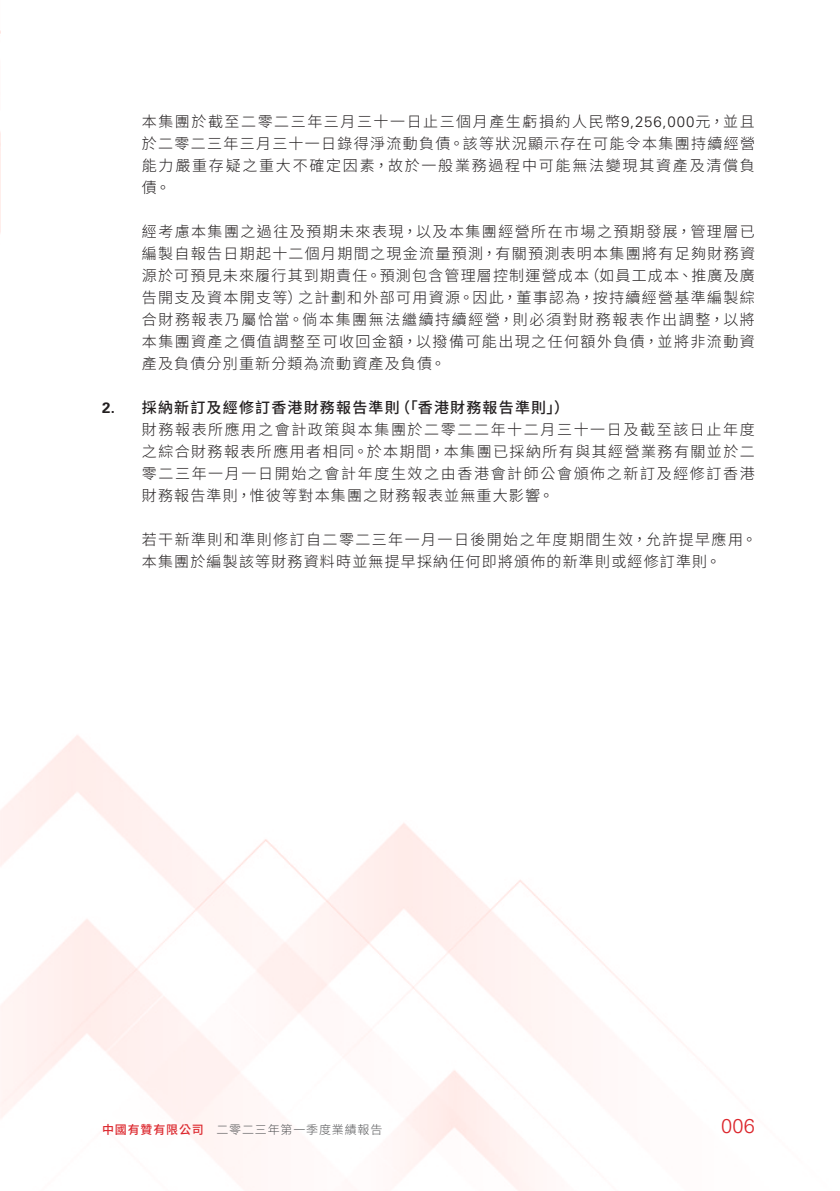
<style>
.page{position:relative;width:840px;height:1191px;background:#fff}
.page>*{position:absolute;margin:0;border:0;box-sizing:border-box;transform-origin:0 0}
.t1{font:300 20px "Univers LT Std";color:#dc272d}
.Notes{font:300 15px/22px "Source Han Sans TC";letter-spacing:.095em;color:#231f20}
.Notes_HD1{font:500 15px "Source Han Sans TC";letter-spacing:.08em;color:#231f20}
.Notes_HD1-2{font:700 15px "Univers LT Std";color:#231f20}
.t2{font:300 12px "Source Han Sans TC";letter-spacing:.07em;color:#57585a}
.t3{font:500 12px "Source Han Sans TC";letter-spacing:.07em;color:#dc272d}
.s1{font-family:"Univers LT Std"}
</style>
<div class="page">
<img style="left:0;top:30px;width:1px;height:203px">
<p class="Notes_HD1-2" style="left:102px;top:399px;width:14px">2.</p>
<p class="Notes" style="left:142px;top:110px;width:614px;text-align:justify">本集團於截至二零二三年三月三十一日止三個月產生虧損約人民幣<span class="s1">9,256,000</span>元，並且於二零二三年三月三十一日錄得淨流動負債。該等狀況顯示存在可能令本集團持續經營能力嚴重存疑之重大不確定因素，故於一般業務過程中可能無法變現其資產及清償負債。</p>
<p class="Notes" style="left:142px;top:220px;width:614px;text-align:right">經考慮本集團之過往及預期未來表現，以及本集團經營所在市場之預期發展，管理層已編製自報告日期起十二個月期間之現金流量預測，有關預測表明本集團將有足夠財務資（如員工成本、推廣及廣</p>
<p class="Notes" style="left:298px;top:264px;width:458px;text-indent:-156px">源於可預見未來履行其到期責任。預測包含管理層控制運營成本<br>之計劃和外部可用資源。因此，董事認為，按持續經營基準編製綜</p>
<p class="Notes" style="left:142px;top:286px;width:614px">告開支及資本開支等）<br>合財務報表乃屬恰當。倘本集團無法繼續持續經營，則必須對財務報表作出調整，以將本集團資產之價值調整至可收回金額，以撥備可能出現之任何額外負債，並將非流動資產及負債分別重新分類為流動資產及負債。</p>
<p class="Notes_HD1" style="left:395px;top:399px;width:175px">（「香港財務報告準則 (「</p>
<p class="Notes_HD1" style="left:142px;top:399px;width:259px">採納新訂及經修訂香港財務報告準則</p>
<p class="Notes" style="left:142px;top:418px;width:614px;text-align:justify">財務報表所應用之會計政策與本集團於二零二二年十二月三十一日及截至該日止年度之綜合財務報表所應用者相同。於本期間，本集團已採納所有與其經營業務有關並於二零二三年一月一日開始之會計年度生效之由香港會計師公會頒佈之新訂及經修訂香港財務報告準則，惟彼等對本集團之財務報表並無重大影響。</p>
<p class="Notes" style="left:142px;top:528px;width:616px">若干新準則和準則修訂自二零二三年一月一日後開始之年度期間生效，允許提早應用。本集團於編製該等財務資料時並無提早採納任何即將頒佈的新準則或經修訂準則。</p>
<p class="t3" style="left:102px;top:1122px;width:103px">中國有贊有限公司</p>
<p class="t2" style="left:216px;top:1122px;width:167px">二零二三年第一季度業績報告</p>
<h1 class="t1" style="left:720px;top:1114px;width:35px">006</h1>
</div>
